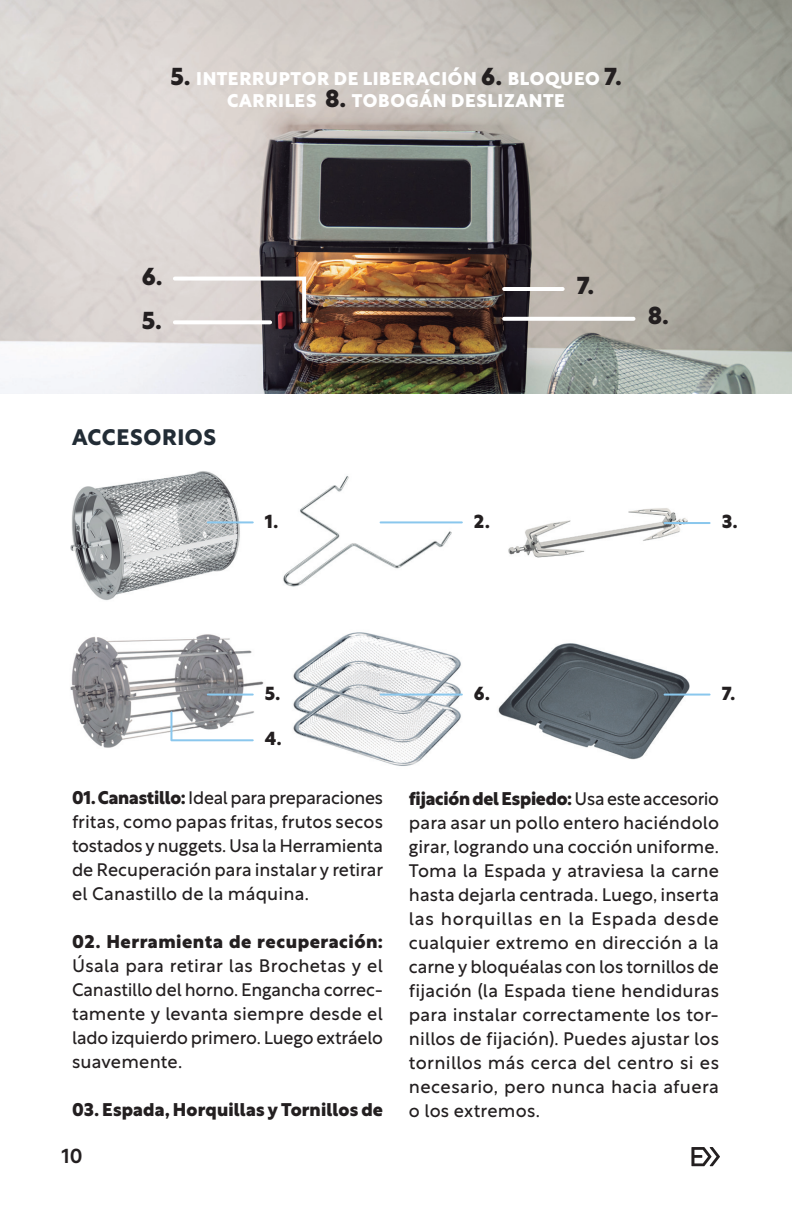
<style>
.page{position:relative;width:792px;height:1224px;background:#fff}
.page>*{position:absolute;margin:0;border:0;box-sizing:border-box;transform-origin:0 0}
.t1{font:800 24px/43.8px "Rustica";color:#231f20}
.t2{font:700 22px "Rustica";letter-spacing:.02em;color:#222c35}
.t3{font:500 20px "Rustica";color:#231f20}
.t4{font:800 18.4px "Rustica";color:#231f20}
.t5{font:18px/24px "Rustica";letter-spacing:.005em;color:#231f20;text-align:justify}
.t6{font:800 18px/22px "Rustica";letter-spacing:.035em;color:#fff;text-align:center}
.t7{font:800 18px "Rustica";letter-spacing:.01em;color:#231f20}
.s1{font-size:24px;color:#231f20}
.s2{font-weight:800}
</style>
<div class="page">
<svg style="left:691px;top:1147px;width:29px;height:19px"></svg>
<img style="left:70px;top:471px;width:172px;height:130px">
<img style="left:508px;top:508px;width:179px;height:49px">
<img style="left:70px;top:634px;width:194px;height:114px">
<img style="left:498px;top:643px;width:196px;height:117px">
<img style="left:283px;top:476px;width:179px;height:111px">
<img style="left:293px;top:632px;width:170px;height:134px">
<hr style="left:208px;top:521px;width:45px;height:2px;background:#8ac7ed">
<hr style="left:208px;top:694px;width:45px;height:2px;background:#8ac7ed">
<hr style="left:171px;top:739px;width:82px;height:2px;background:#8ac7ed">
<hr style="left:381px;top:694px;width:81px;height:2px;background:#8ac7ed">
<hr style="left:665px;top:522px;width:45px;height:2px;background:#8ac7ed">
<hr style="left:665px;top:694px;width:45px;height:2px;background:#8ac7ed">
<hr style="left:170px;top:712px;width:2px;height:28px;background:#8ac7ed">
<hr style="left:381px;top:521px;width:81px;height:2px;background:#8ac7ed">
<img style="left:0;top:0;width:792px;height:394px">
<svg style="left:171px;top:275px;width:137px;height:49px;background:#b0a7a6"></svg>
<svg style="left:175px;top:320px;width:95px;height:4px"></svg>
<svg style="left:504px;top:317px;width:130px;height:4px"></svg>
<hr style="left:504px;top:287px;width:59px;height:4px;background:#fff">
<p class="t6" style="left:170px;top:66px;width:453px"><span class="s1">5.</span> INTERRUPTOR DE LIBERACIÓN <span class="s1">6.</span> BLOQUEO <span class="s1">7.<br></span>CARRILES <span class="s1">8.</span> TOBOGÁN DESLIZANTE</p>
<h1 class="t1" style="left:142px;top:253px;width:22px">6.<br>5.</h1>
<p class="t2" style="left:72px;top:418px;width:145px">ACCESORIOS</p>
<p class="t4" style="left:265px;top:505px;width:15px">1.</p>
<p class="t4" style="left:265px;top:677px;width:17px">5.</p>
<p class="t4" style="left:265px;top:723px;width:18px">4.</p>
<p class="t4" style="left:474px;top:505px;width:18px">2.</p>
<p class="t4" style="left:474px;top:677px;width:18px">6.</p>
<h1 class="t1" style="left:577px;top:261px;width:19px">7.</h1>
<h1 class="t1" style="left:648px;top:291px;width:23px">8.</h1>
<p class="t4" style="left:722px;top:506px;width:17px">3.</p>
<p class="t4" style="left:722px;top:677px;width:15px">7.</p>
<p class="t5" style="left:72px;top:783px;width:313px"><span class="s2">01. Canastillo:</span>Ideal para preparaciones fritas, como papas fritas, frutos secos tostados y nuggets. Usa la Herramienta de Recuperación para instalar y retirar el Canastillo de la máquina.</p>
<p class="t7" style="left:72px;top:926px;width:313px">02. Herramienta de recuperación:</p>
<p class="t5" style="left:72px;top:951px;width:313px">Úsala para retirar las Brochetas y el Canastillo del horno. Engancha correc&shy;tamente y levanta siempre desde el lado izquierdo primero. Luego extráelo suavemente.</p>
<p class="t7" style="left:72px;top:1094px;width:313px">03. Espada, Horquillas y Tornillos de</p>
<p class="t3" style="left:61px;top:1138px;width:23px">10</p>
<p class="t5" style="left:409px;top:784px;width:312px"><span class="s2">fijación del Espiedo:</span>Usa este accesorio para asar un pollo entero haciéndolo girar, logrando una cocción uniforme.<br>Toma la Espada y atraviesa la carne hasta dejarla centrada. Luego, inserta las horquillas en la Espada desde cualquier extremo en dirección a la carne y bloquéalas con los tornillos de fijación (la Espada tiene hendiduras para instalar correctamente los tor&shy;nillos de fijación). Puedes ajustar los tornillos más cerca del centro si es necesario, pero nunca hacia afuera o los extremos.</p>
</div>
